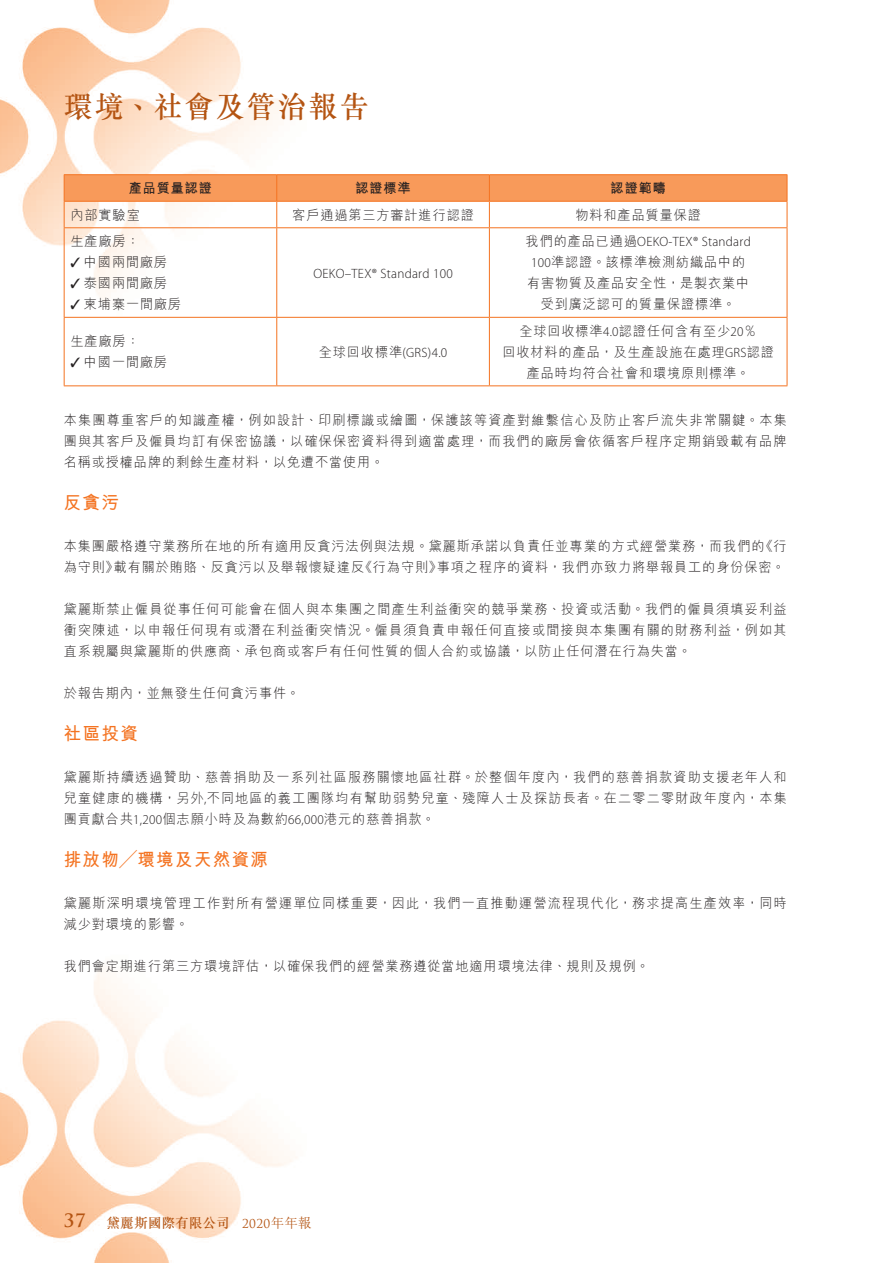
<style>
.page{position:relative;width:893px;height:1263px;background:#fff}
.page>*{position:absolute;margin:0;border:0;box-sizing:border-box;transform-origin:0 0}
.t1{font:500 30px "M Sung HK";letter-spacing:.075em;color:#b45412;scale:.96 1}
._01_H1{font:700 18px "M Hei HK";letter-spacing:.08em;color:#f47321}
._00_txt{font:300 13.5px/21px "M Hei HK";letter-spacing:.07em;color:#231f20;text-align:justify}
._00_txt-2{font:300 13.5px/21px "M Hei HK";letter-spacing:.095em;color:#231f20}
._00_txt-3{font:300 13.5px "Myriad Pro";letter-spacing:.02em;color:#231f20}
.t2{font:500 13.5px "M Sung HK";letter-spacing:.025em;color:#b45412}
._00_txt-4{font:700 13.5px "M Hei HK";letter-spacing:.07em;color:#231f20}
.s1{font-family:"M Hei HK"}
.s2{font-family:"Myriad Pro"}
.s3{font-family:"Trajan Pro";font-weight:700;font-size:18px}
.s4{font-family:"Trajan Pro";font-weight:400;font-size:12px}
.s5{font-weight:300}
</style>
<div class="page">
<img style="left:0;top:0;width:788px;height:1263px">
<hr style="left:64px;top:174px;width:213px;height:1px;background:#f47321">
<hr style="left:277px;top:174px;width:212px;height:1px;background:#f47321">
<hr style="left:489px;top:174px;width:298px;height:1px;background:#f47321">
<svg style="left:64px;top:175px;width:724px;height:52px"></svg>
<hr style="left:64px;top:227px;width:213px;height:1px;background:#f47321">
<hr style="left:64px;top:228px;width:1px;height:89px;background:#f47321">
<hr style="left:277px;top:227px;width:212px;height:1px;background:#f47321">
<hr style="left:276px;top:228px;width:1px;height:89px;background:#f47321">
<hr style="left:489px;top:227px;width:298px;height:1px;background:#f47321">
<hr style="left:489px;top:228px;width:1px;height:89px;background:#f47321">
<hr style="left:787px;top:228px;width:1px;height:89px;background:#f47321">
<hr style="left:64px;top:317px;width:213px;height:1px;background:#f47321">
<hr style="left:64px;top:318px;width:1px;height:67px;background:#f47321">
<hr style="left:277px;top:317px;width:212px;height:1px;background:#f47321">
<hr style="left:276px;top:318px;width:1px;height:67px;background:#f47321">
<hr style="left:489px;top:317px;width:298px;height:1px;background:#f47321">
<hr style="left:489px;top:318px;width:1px;height:67px;background:#f47321">
<hr style="left:787px;top:318px;width:1px;height:67px;background:#f47321">
<hr style="left:64px;top:385px;width:213px;height:1px;background:#f47321">
<hr style="left:277px;top:385px;width:212px;height:1px;background:#f47321">
<hr style="left:489px;top:385px;width:298px;height:1px;background:#f47321">
<h1 class="t1" style="left:64px;top:86px;width:319px">環境、社會及管治報告</h1>
<p class="_00_txt-4" style="left:129px;top:178px;width:85px">產品質量認證</p>
<p class="_00_txt-4" style="left:355px;top:178px;width:57px">認證標準</p>
<p class="_00_txt-4" style="left:611px;top:178px;width:57px">認證範疇</p>
<p class="_00_txt" style="left:71px;top:204px;width:71px">內部實驗室</p>
<p class="_00_txt" style="left:292px;top:204px;width:183px">客戶通過第三方審計進行認證</p>
<p class="_00_txt" style="left:575px;top:204px;width:127px">物料和產品質量保證</p>
<p class="_00_txt" style="left:71px;top:230px;width:70px">生產廠房：</p>
<p class="_00_txt" style="left:71px;top:251px;width:98px">✓ 中國兩間廠房</p>
<p class="_00_txt" style="left:71px;top:272px;width:98px">✓ 泰國兩間廠房</p>
<p class="_00_txt" style="left:71px;top:293px;width:112px">✓ 柬埔寨一間廠房</p>
<p class="_00_txt-3" style="left:526px;top:234px;width:227px"><span class="s1">我們的產品已通過</span>OEKO-TEX® Standard</p>
<p class="_00_txt" style="left:531px;top:251px;width:216px"><span class="s2">100</span>準認證。該標準檢測紡織品中的</p>
<p class="_00_txt" style="left:527px;top:272px;width:224px">有害物質及產品安全性，是製衣業中</p>
<p class="_00_txt" style="left:541px;top:293px;width:196px">受到廣泛認可的質量保證標準。</p>
<p class="_00_txt-3" style="left:313px;top:265px;width:141px">OEKO–TEX® Standard 100</p>
<p class="_00_txt" style="left:519px;top:320px;width:239px">全球回收標準<span class="s2">4.0</span>認證任何含有至少<span class="s2">20</span>％</p>
<p class="_00_txt" style="left:502px;top:341px;width:273px">回收材料的產品，及生產設施在處理<span class="s2">GRS</span>認證</p>
<p class="_00_txt" style="left:527px;top:362px;width:225px">產品時均符合社會和環境原則標準。</p>
<p class="_00_txt" style="left:64px;top:409px;width:724px">本集團尊重客戶的知識產權，例如設計、印刷標識或繪圖，保護該等資產對維繫信心及防止客戶流失非常關鍵。本集團與其客戶及僱員均訂有保密協議，以確保保密資料得到適當處理，而我們的廠房會依循客戶程序定期銷毀載有品牌名稱或授權品牌的剩餘生產材料，以免遭不當使用。</p>
<p class="_01_H1" style="left:64px;top:489px;width:57px">反貪污</p>
<p class="_00_txt" style="left:64px;top:535px;width:724px">本集團嚴格遵守業務所在地的所有適用反貪污法例與法規。黛麗斯承諾以負責任並專業的方式經營業務，而我們的《行為守則》載有關於賄賂、反貪污以及舉報懷疑違反《行為守則》事項之程序的資料，我們亦致力將舉報員工的身份保密。</p>
<p class="_00_txt" style="left:64px;top:598px;width:724px">黛麗斯禁止僱員從事任何可能會在個人與本集團之間產生利益衝突的競爭業務、投資或活動。我們的僱員須填妥利益衝突陳述，以申報任何現有或潛在利益衝突情況。僱員須負責申報任何直接或間接與本集團有關的財務利益，例如其直系親屬與黛麗斯的供應商、承包商或客戶有任何性質的個人合約或協議，以防止任何潛在行為失當。</p>
<p class="_00_txt" style="left:64px;top:682px;width:237px">於報告期內，並無發生任何貪污事件。</p>
<p class="_01_H1" style="left:64px;top:720px;width:76px">社區投資</p>
<p class="_00_txt" style="left:64px;top:766px;width:724px">黛麗斯持續透過贊助、慈善捐助及一系列社區服務關懷地區社群。於整個年度內，我們的慈善捐款資助支援老年人和兒童健康的機構，另外<span class="s2">,</span>不同地區的義工團隊均有幫助弱勢兒童、殘障人士及探訪長者。在二零二零財政年度內，本集團貢獻合共<span class="s2">1,200</span>個志願小時及為數約<span class="s2">66,000</span>港元的慈善捐款。</p>
<p class="_01_H1" style="left:64px;top:846px;width:206px">排放物╱環境及天然資源</p>
<p class="_00_txt-2" style="left:64px;top:892px;width:724px">黛麗斯深明環境管理工作對所有營運單位同樣重要，因此，我們一直推動運營流程現代化，務求提高生產效率，同時減少對環境的影響。</p>
<p class="_00_txt" style="left:64px;top:955px;width:587px">我們會定期進行第三方環境評估，以確保我們的經營業務遵從當地適用環境法律、規則及規例。</p>
<p class="_00_txt" style="left:71px;top:330px;width:70px">生產廠房：</p>
<p class="_00_txt" style="left:71px;top:351px;width:98px">✓ 中國一間廠房</p>
<p class="_00_txt-3" style="left:319px;top:344px;width:130px"><span class="s1">全球回收標準</span>(GRS)4.0</p>
<p class="t2" style="left:64px;top:1214px;width:249px"><span class="s3">37</span> 黛麗斯國際有限公司 <span class="s4">2020</span><span class="s5">年年報</span></p>
</div>
